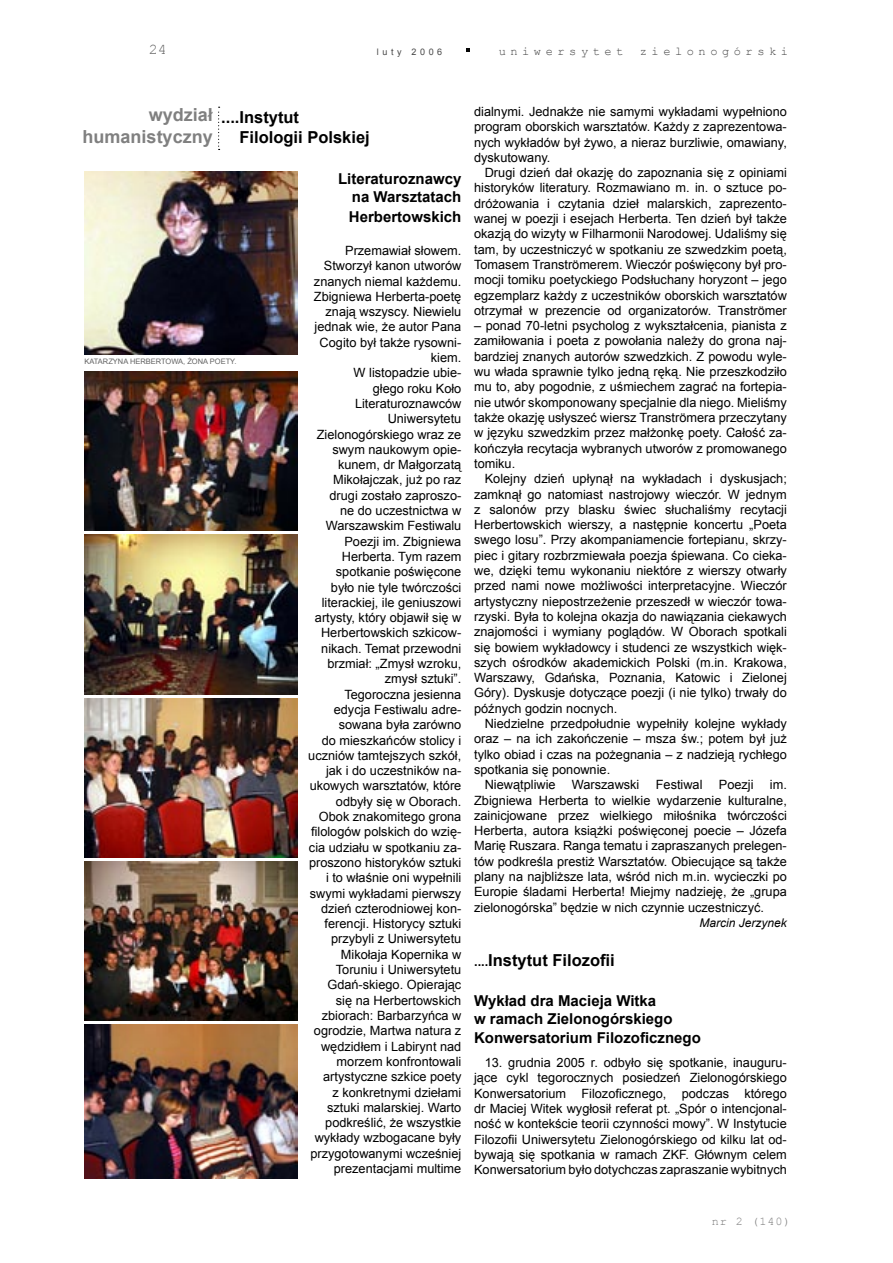
<style>
.page{position:relative;width:893px;height:1263px;background:#fff}
.page>*{position:absolute;margin:0;border:0;box-sizing:border-box;transform-origin:0 0}
.wydzial{font:700 18px/21.6px "Arial";color:#808080;text-align:right}
.Tytul{font:700 16.5px/19.8px "Arial";color:#000}
.Zwykły_tekst{font:700 16.5px "Arial";color:#000}
.Tytul-2{font:700 15px/18px "Arial";color:#000;text-align:right}
.t1{font:15px "Courier New";color:#636363}
.Podstawowy{font:12.75px/15.3px "Arial";color:#000;text-align:justify}
.t2{font:12px "Courier New";letter-spacing:.38em;color:#484848}
.Podstawowy-2{font:italic 12px "Arial";color:#000}
.t3{font:11.85px "Courier New";color:#7c7c7c}
.t4{font:9px "Arial";letter-spacing:.4em;color:#484848}
.Podpis_zdjęcia{font:7.5px "Arial";color:#636363}
.s1{font-size:12.75px}
</style>
<div class="page">
<svg style="left:466px;top:49px;width:4px;height:3px"></svg>
<svg style="left:218px;top:107px;width:2px;height:43px"></svg>
<img style="left:85px;top:172px;width:212px;height:183px">
<img style="left:85px;top:371px;width:212px;height:160px">
<img style="left:85px;top:535px;width:212px;height:159px">
<img style="left:85px;top:698px;width:212px;height:160px">
<img style="left:85px;top:861px;width:212px;height:160px">
<img style="left:85px;top:1025px;width:212px;height:153px">
<p class="t1" style="left:149px;top:40px;width:19px">24</p>
<p class="t4" style="left:377px;top:46px;width:67px">luty 2006</p>
<p class="t2" style="left:499px;top:44px;width:126px">uniwersytet</p>
<p class="t2" style="left:640px;top:44px;width:150px">zielonogórski</p>
<p class="wydzial" style="left:83px;top:105px;width:132px">wydział humanistyczny</p>
<p class="Tytul" style="left:240px;top:108px;width:132px;text-indent:-18px">....Instytut<br>Filologii Polskiej</p>
<p class="Tytul-2" style="left:338px;top:170px;width:125px">Literaturoznawcy na Warsztatach</p>
<p class="Tytul-2" style="left:349px;top:208px;width:114px">Herbertowskich</p>
<p class="Podstawowy" style="left:314px;top:243px;width:149px;text-align:right">Przemawiał słowem.<br>Stworzył kanon utworów znanych niemal każdemu.<br>Zbigniewa Herberta-poetę znają wszyscy. Niewielu jednak wie, że autor Pana<br>Cogito był także rysowni&shy;kiem.</p>
<p class="Podstawowy" style="left:315px;top:365px;width:148px;text-align:right">W listopadzie ubie-<br>głego roku Koło<br>Literaturoznawców<br>Uniwersytetu<br>Zielonogórskiego wraz ze swym naukowym opie&shy;kunem, dr Małgorzatą<br>Mikołajczak, już po raz drugi zostało zaproszo&shy;ne do uczestnictwa w<br>Warszawskim Festiwalu<br>Poezji im. Zbigniewa<br>Herberta. Tym razem spotkanie poświęcone było nie tyle twórczości literackiej, ile geniuszowi artysty, który objawił się w<br>Herbertowskich szkicow&shy;nikach. Temat przewodni brzmiał: „Zmysł wzroku, zmysł sztuki”.</p>
<p class="Podstawowy" style="left:308px;top:687px;width:155px;text-align:right">Tegoroczna jesienna edycja Festiwalu adre&shy;sowana była zarówno<br>do mieszkańców stolicy i uczniów tamtejszych szkół, jak i do uczestników na&shy;ukowych warsztatów, które odbyły się w Oborach.<br>Obok znakomitego grona filologów polskich do wzię&shy;cia udziału w spotkaniu za&shy;proszono historyków sztuki i to właśnie oni wypełnili swymi wykładami pierwszy dzień czterodniowej kon&shy;ferencji. Historycy sztuki przybyli z Uniwersytetu<br>Mikołaja Kopernika w<br>Toruniu i Uniwersytetu<br>Gdań-skiego. Opierając się na Herbertowskich zbiorach: Barbarzyńca w ogrodzie, Martwa natura z wędzidłem i Labirynt nad morzem konfrontowali artystyczne szkice poety<br>z konkretnymi dziełami sztuki malarskiej. Warto podkreślić, że wszystkie wykłady wzbogacane były przygotowanymi wcześniej prezentacjami multime</p>
<p class="Podpis_zdjęcia" style="left:84px;top:356px;width:153px">KATARZYNA HERBERTOWA, ŻONA POETY.</p>
<p class="Podstawowy" style="left:474px;top:104px;width:314px">dialnymi. Jednakże nie samymi wykładami wypełniono program oborskich warsztatów. Każdy z zaprezentowa&shy;nych wykładów był żywo, a nieraz burzliwie, omawiany, dyskutowany.</p>
<p class="Podstawowy" style="left:474px;top:165px;width:314px;text-indent:11px">Drugi dzień dał okazję do zapoznania się z opiniami historyków literatury. Rozmawiano m. in. o sztuce po&shy;dróżowania i czytania dzieł malarskich, zaprezento&shy;wanej w poezji i esejach Herberta. Ten dzień był także okazją do wizyty w Filharmonii Narodowej. Udaliśmy się tam, by uczestniczyć w spotkaniu ze szwedzkim poetą, Tomasem Tranströmerem. Wieczór poświęcony był pro&shy;mocji tomiku poetyckiego Podsłuchany horyzont – jego egzemplarz każdy z uczestników oborskich warsztatów otrzymał w prezencie od organizatorów. Tranströmer</p>
<p class="Podstawowy" style="left:474px;top:318px;width:314px">– ponad 70-letni psycholog z wykształcenia, pianista z zamiłowania i poeta z powołania należy do grona naj&shy;bardziej znanych autorów szwedzkich. Z powodu wyle&shy;wu włada sprawnie tylko jedną ręką. Nie przeszkodziło mu to, aby pogodnie, z uśmiechem zagrać na fortepia&shy;nie utwór skomponowany specjalnie dla niego. Mieliśmy także okazję usłyszeć wiersz Tranströmera przeczytany w języku szwedzkim przez małżonkę poety. Całość za&shy;kończyła recytacja wybranych utworów z promowanego tomiku.</p>
<p class="Podstawowy" style="left:474px;top:471px;width:314px;text-indent:11px">Kolejny dzień upłynął na wykładach i dyskusjach; zamknął go natomiast nastrojowy wieczór. W jednym z salonów przy blasku świec słuchaliśmy recytacji Herbertowskich wierszy, a następnie koncertu „Poeta swego losu”. Przy akompaniamencie fortepianu, skrzy&shy;piec i gitary rozbrzmiewała poezja śpiewana. Co cieka&shy;we, dzięki temu wykonaniu niektóre z wierszy otwarły przed nami nowe możliwości interpretacyjne. Wieczór artystyczny niepostrzeżenie przeszedł w wieczór towa&shy;rzyski. Była to kolejna okazja do nawiązania ciekawych znajomości i wymiany poglądów. W Oborach spotkali się bowiem wykładowcy i studenci ze wszystkich więk&shy;szych ośrodków akademickich Polski (m.in. Krakowa, Warszawy, Gdańska, Poznania, Katowic i Zielonej Góry). Dyskusje dotyczące poezji (i nie tylko) trwały do późnych godzin nocnych.</p>
<p class="Podstawowy" style="left:474px;top:716px;width:314px;text-indent:11px">Niedzielne przedpołudnie wypełniły kolejne wykłady oraz – na ich zakończenie – msza św.; potem był już tylko obiad i czas na pożegnania – z nadzieją rychłego spotkania się ponownie.</p>
<p class="Podstawowy" style="left:485px;top:777px;width:72px">Niewątpliwie</p>
<p class="Podstawowy" style="left:572px;top:777px;width:69px">Warszawski</p>
<p class="Podstawowy" style="left:656px;top:777px;width:48px">Festiwal</p>
<p class="Podstawowy" style="left:719px;top:777px;width:36px">Poezji</p>
<p class="Podstawowy" style="left:474px;top:777px;width:314px;text-indent:296px">im.<br>Zbigniewa Herberta to wielkie wydarzenie kulturalne, zainicjowane przez wielkiego miłośnika twórczości Herberta, autora książki poświęconej poecie – Józefa Marię Ruszara. Ranga tematu i zapraszanych prelegen&shy;tów podkreśla prestiż Warsztatów. Obiecujące są także plany na najbliższe lata, wśród nich m.in. wycieczki po Europie śladami Herberta! Miejmy nadzieję, że „grupa zielonogórska” będzie w nich czynnie uczestniczyć.</p>
<p class="Podstawowy-2" style="left:699px;top:915px;width:89px">Marcin Jerzynek</p>
<p class="Zwykły_tekst" style="left:474px;top:950px;width:142px"><span class="s1">....</span>Instytut Filozofii</p>
<p class="Tytul-2" style="left:474px;top:992px;width:200px;text-align:left">Wykład dra Macieja Witka<br>w ramach Zielonogórskiego</p>
<p class="Tytul-2" style="left:474px;top:1029px;width:228px">Konwersatorium Filozoficznego</p>
<p class="Podstawowy" style="left:474px;top:1055px;width:314px;text-indent:11px">13. grudnia 2005 r. odbyło się spotkanie, inauguru&shy;jące cykl tegorocznych posiedzeń Zielonogórskiego Konwersatorium Filozoficznego, podczas którego dr Maciej Witek wygłosił referat pt. „Spór o intencjonal&shy;ność w kontekście teorii czynności mowy”. W Instytucie Filozofii Uniwersytetu Zielonogórskiego od kilku lat od&shy;bywają się spotkania w ramach ZKF. Głównym celem Konwersatorium było dotychczas zapraszanie wybitnych</p>
<p class="t3" style="left:712px;top:1214px;width:80px">nr 2 (140)</p>
</div>
